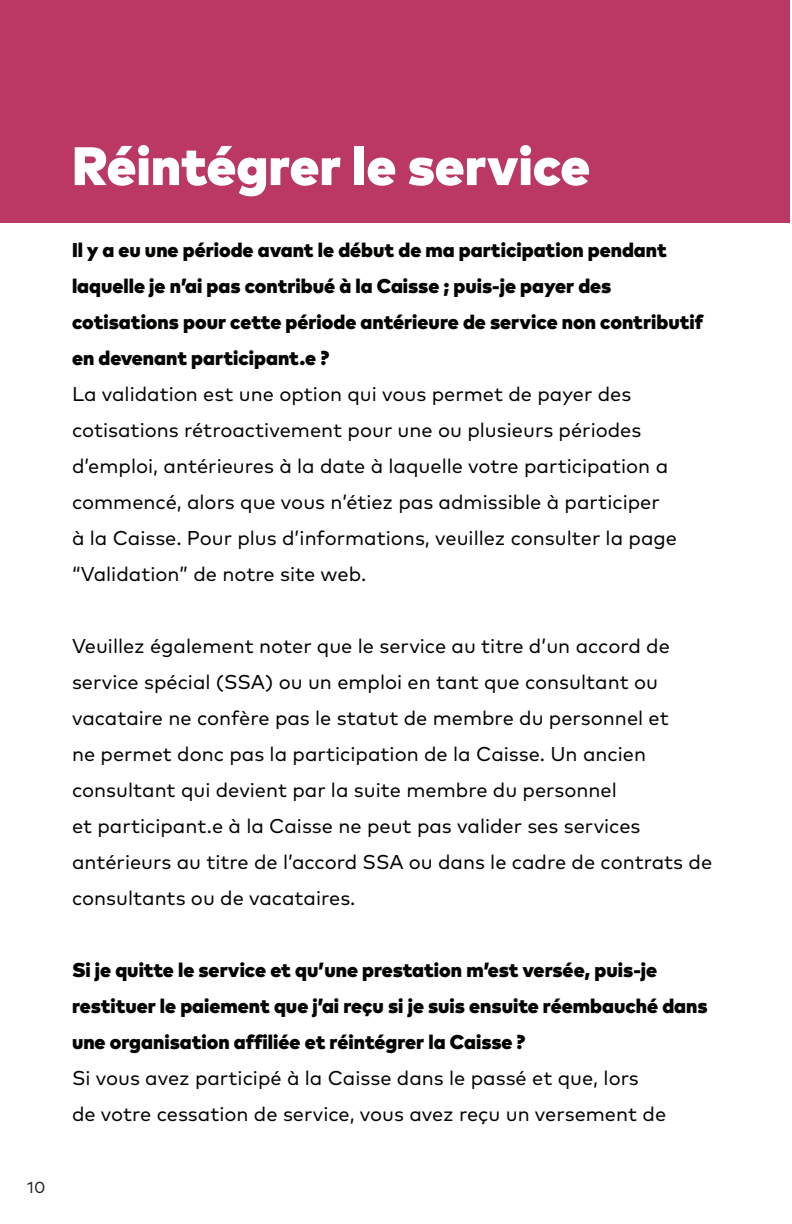
<style>
.page{position:relative;width:792px;height:1224px;background:#fff}
.page>*{position:absolute;margin:0;border:0;box-sizing:border-box;transform-origin:0 0}
.t1{font:900 54px "Mark Pro";color:#fff}
.t2{font:20px/36px "Mark Pro";color:#040503}
.t3{font:900 20px/36px "Mark Pro";color:#040503}
.t4{font:16px "Mark Pro";color:#231f20}
</style>
<div class="page">
<div style="left:0;top:0;width:790px;height:222px;background:#ba3863"></div>
<p class="t4" style="left:27px;top:1176px;width:20px">10</p>
<p class="t1" style="left:72px;top:124px;width:520px">Réintégrer le service</p>
<p class="t3" style="left:72px;top:230px;width:633px">Il y a eu une période avant le début de ma participation pendant laquelle je n’ai pas contribué à la Caisse ; puis-je payer des cotisations pour cette période antérieure de service non contributif en devenant participant.e ?</p>
<p class="t2" style="left:72px;top:374px;width:607px">La validation est une option qui vous permet de payer des cotisations rétroactivement pour une ou plusieurs périodes d’emploi, antérieures à la date à laquelle votre participation a commencé, alors que vous n’étiez pas admissible à participer à la Caisse. Pour plus d’informations, veuillez consulter la page “Validation” de notre site web.</p>
<p class="t2" style="left:72px;top:626px;width:642px">Veuillez également noter que le service au titre d’un accord de service spécial (SSA) ou un emploi en tant que consultant ou vacataire ne confère pas le statut de membre du personnel et<br>ne permet donc pas la participation de la Caisse. Un ancien consultant qui devient par la suite membre du personnel<br>et participant.e à la Caisse ne peut pas valider ses services antérieurs au titre de l’accord SSA ou dans le cadre de contrats de consultants ou de vacataires.</p>
<p class="t3" style="left:72px;top:950px;width:637px">Si je quitte le service et qu’une prestation m’est versée, puis-je restituer le paiement que j’ai reçu si je suis ensuite réembauché dans une organisation affiliée et réintégrer la Caisse ?</p>
<p class="t2" style="left:72px;top:1058px;width:596px">Si vous avez participé à la Caisse dans le passé et que, lors de votre cessation de service, vous avez reçu un versement de</p>
</div>
